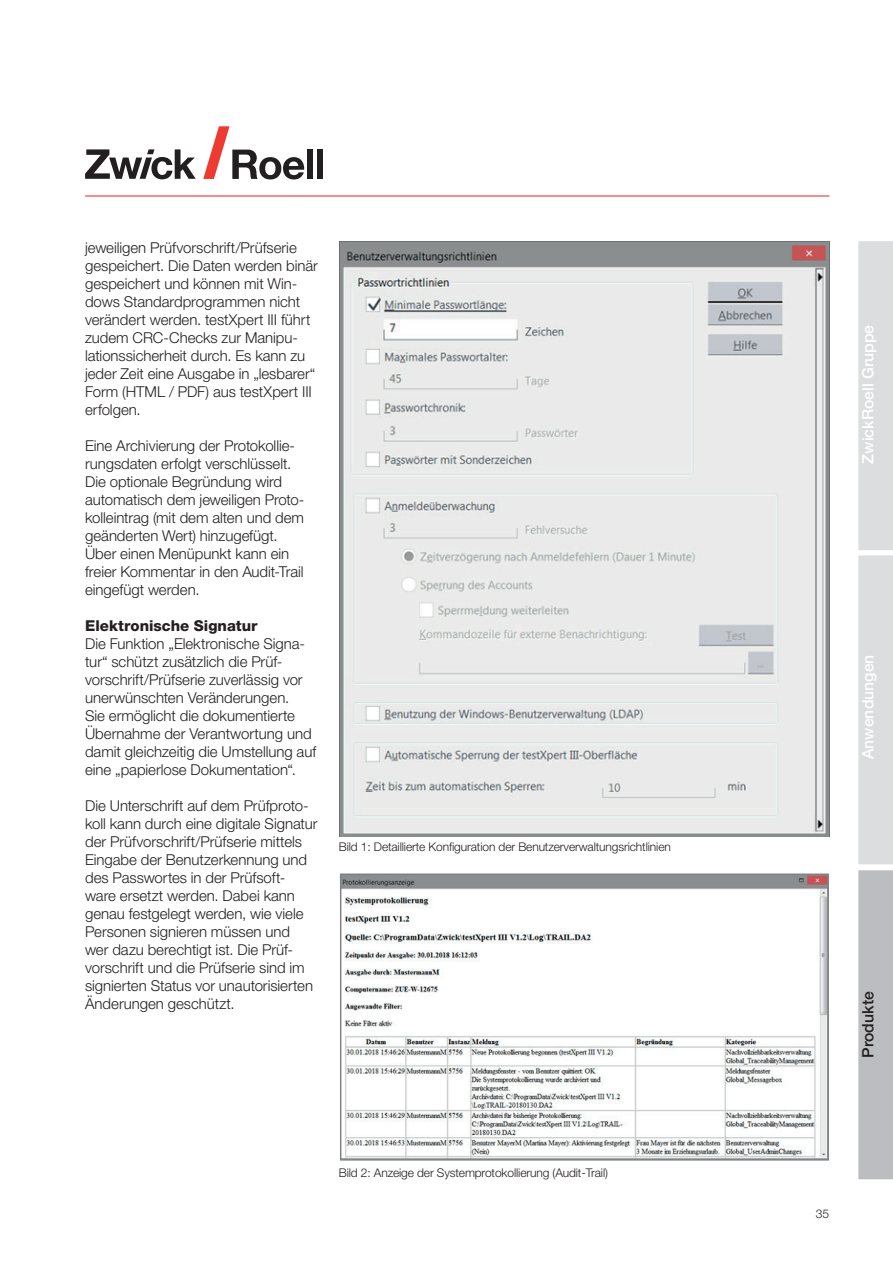
<style>
.page{position:relative;width:893px;height:1263px;background:#fff}
.page>*{position:absolute;margin:0;border:0;box-sizing:border-box;transform-origin:0 0}
.t1{font:500 15.75px "Helvetica Neue LT Std";color:#fff}
.t2{font:500 15.75px "Helvetica Neue LT Std";color:#231f20}
.t3{font:300 15px/18px "Helvetica Neue LT Std";letter-spacing:-.005em;color:#231f20}
.t4{font:800 15px "Helvetica Neue LT Std";color:#231f20}
.t5{font:300 12px "Helvetica Neue LT Std";letter-spacing:-.01em;color:#231f20}
</style>
<div class="page">
<hr style="left:85px;top:196px;width:744px;height:1px;background:#ee1d23">
<svg style="left:85px;top:149px;width:111px;height:30px"></svg>
<svg style="left:203px;top:126px;width:102px;height:53px"></svg>
<div style="left:307px;top:150px;width:6px;height:29px;background:#231f20"></div>
<div style="left:317px;top:150px;width:5px;height:29px;background:#231f20"></div>
<svg style="left:858px;top:241px;width:35px;height:939px;background:#d2d3d5"></svg>
<img style="left:343px;top:876px;width:483px;height:281px">
<div style="left:340px;top:873px;width:489px;height:287px;border:2px solid #808285"></div>
<img style="left:339px;top:242px;width:490px;height:594px">
<p class="t3" style="left:85px;top:238px;width:234px">jeweiligen Prüfvorschrift/Prüfserie gespeichert. Die Daten werden binär gespeichert und können mit Win&shy;dows Standardprogrammen nicht verändert werden. testXpert III führt zudem CRC-Checks zur Manipu&shy;lationssicherheit durch. Es kann zu jeder Zeit eine Ausgabe in „lesbarer“<br>Form (HTML / PDF) aus testXpert III erfolgen.</p>
<p class="t3" style="left:85px;top:436px;width:221px">Eine Archivierung der Protokollie&shy;rungsdaten erfolgt verschlüsselt.<br>Die optionale Begründung wird automatisch dem jeweiligen Proto&shy;kolleintrag (mit dem alten und dem geänderten Wert) hinzugefügt.<br>Über einen Menüpunkt kann ein freier Kommentar in den Audit-Trail eingefügt werden.</p>
<p class="t4" style="left:85px;top:616px;width:174px">Elektronische Signatur</p>
<p class="t3" style="left:85px;top:634px;width:233px">Die Funktion „Elektronische Signa&shy;tur“ schützt zusätzlich die Prüf&shy;vorschrift/Prüfserie zuverlässig vor unerwünschten Veränderungen.<br>Sie ermöglicht die dokumentierte Übernahme der Verantwortung und damit gleichzeitig die Umstellung auf eine „papierlose Dokumentation“.</p>
<p class="t3" style="left:85px;top:796px;width:234px">Die Unterschrift auf dem Prüfproto&shy;koll kann durch eine digitale Signatur der Prüfvorschrift/Prüfserie mittels Eingabe der Benutzerkennung und des Passwortes in der Prüfsoft&shy;ware ersetzt werden. Dabei kann genau festgelegt werden, wie viele Personen signieren müssen und<br>wer dazu berechtigt ist. Die Prüf&shy;vorschrift und die Prüfserie sind im signierten Status vor unautorisierten Änderungen geschützt.</p>
<p class="t5" style="left:339px;top:840px;width:334px">Bild 1: Detaillierte Konfiguration der Benutzerverwaltungsrichtlinien</p>
<p class="t5" style="left:339px;top:1166px;width:271px">Bild 2: Anzeige der Systemprotokollierung (Audit-Trail)</p>
<p class="t1" style="left:858px;top:464px;width:140px;rotate:-90deg">ZwickRoell Gruppe</p>
<p class="t1" style="left:858px;top:759px;width:106px;rotate:-90deg">Anwendungen</p>
<p class="t2" style="left:858px;top:1058px;width:68px;rotate:-90deg">Produkte</p>
<p class="t5" style="left:816px;top:1206px;width:15px">35</p>
</div>
